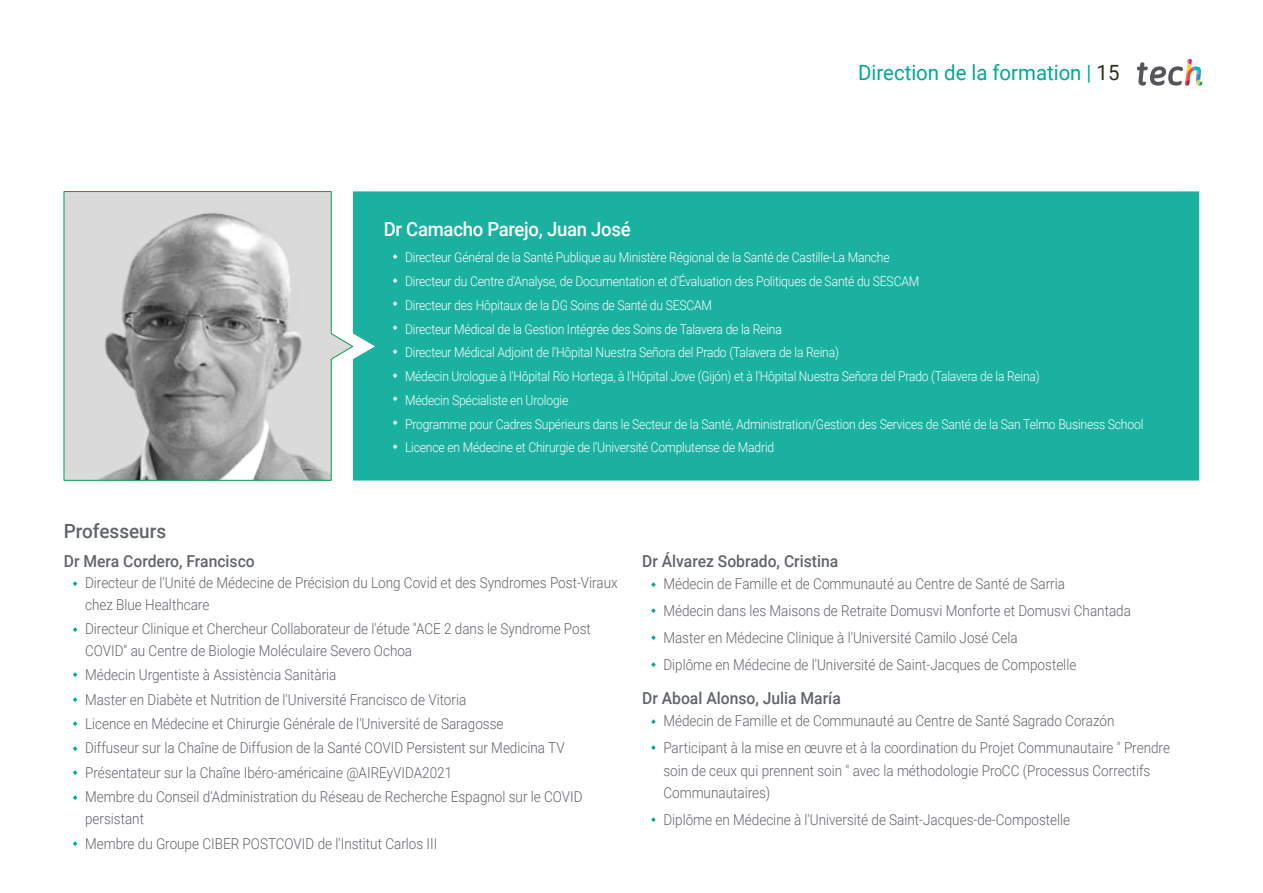
<style>
.page{position:relative;width:1263px;height:893px;background:#fff}
.page>*{position:absolute;margin:0;border:0;box-sizing:border-box;transform-origin:0 0}
.t1{font:21px "Roboto";color:#00a996}
.t2{font:500 19.5px "Roboto";letter-spacing:-.015em;color:#fff;scale:.95 1}
.t3{font:500 19.5px "Roboto";color:#61646a}
.t4{font:500 16.5px "Roboto";color:#61646a;scale:.95 1}
.t5{font:300 15px/24.5px "Roboto";color:#61646a;scale:.9 1}
.t6{font:300 13.5px/23.7px "Roboto";letter-spacing:-.015em;color:#fff;scale:.9 1}
.s1{color:#312e20}
</style>
<div class="page">
<div style="left:353px;top:191px;width:846px;height:290px;background:#1ab1a0"></div>
<svg style="left:64px;top:191px;width:289px;height:290px;background:#bcbebd"></svg>
<svg style="left:1137px;top:59px;width:65px;height:27px"></svg>
<svg style="left:393px;top:254px;width:5px;height:5px"></svg>
<svg style="left:393px;top:278px;width:5px;height:5px"></svg>
<svg style="left:393px;top:301px;width:5px;height:5px"></svg>
<svg style="left:393px;top:325px;width:5px;height:5px"></svg>
<svg style="left:393px;top:349px;width:5px;height:5px"></svg>
<svg style="left:393px;top:373px;width:5px;height:5px"></svg>
<svg style="left:393px;top:396px;width:5px;height:5px"></svg>
<svg style="left:393px;top:420px;width:5px;height:5px"></svg>
<svg style="left:393px;top:444px;width:5px;height:5px"></svg>
<h1 class="t1" style="left:858px;top:57px;width:263px">Direction de la formation | <span class="s1">15</span></h1>
<h2 class="t3" style="left:64px;top:517px;width:104px">Professeurs</h2>
<h2 class="t2" style="left:384px;top:215px;width:261px">Dr Camacho Parejo, Juan José</h2>
<p class="t6" style="left:405px;top:245px;width:822px">Directeur Général de la Santé Publique au Ministère Régional de la Santé de Castille-La Manche<br>Directeur du Centre d'Analyse, de Documentation et d'Évaluation des Politiques de Santé du SESCAM<br>Directeur des Hôpitaux de la DG Soins de Santé du SESCAM<br>Directeur Médical de la Gestion Intégrée des Soins de Talavera de la Reina<br>Directeur Médical Adjoint de l'Hôpital Nuestra Señora del Prado (Talavera de la Reina)<br>Médecin Urologue à l'Hôpital Río Hortega, à l'Hôpital Jove (Gijón) et à l'Hôpital Nuestra Señora del Prado (Talavera de la Reina)<br>Médecin Spécialiste en Urologie<br>Programme pour Cadres Supérieurs dans le Secteur de la Santé, Administration/Gestion des Services de Santé de la San Telmo Business School Licence en Médecine et Chirurgie de l’Université Complutense de Madrid</p>
<p class="t4" style="left:64px;top:550px;width:203px">Dr Mera Cordero, Francisco</p>
<p class="t5" style="left:85px;top:572px;width:593px;line-height:21.5px">Directeur de l'Unité de Médecine de Précision du Long Covid et des Syndromes Post-Viraux chez Blue Healthcare</p>
<p class="t5" style="left:85px;top:618px;width:564px;line-height:21.5px">Directeur Clinique et Chercheur Collaborateur de l'étude "ACE 2 dans le Syndrome Post<br>COVID" au Centre de Biologie Moléculaire Severo Ochoa</p>
<p class="t5" style="left:85px;top:662px;width:554px">Médecin Urgentiste à Assistència Sanitària<br>Master en Diabète et Nutrition de l'Université Francisco de Vitoria<br>Licence en Médecine et Chirurgie Générale de l'Université de Saragosse<br>Diffuseur sur la Chaîne de Diffusion de la Santé COVID Persistent sur Medicina TV Présentateur sur la Chaîne Ibéro-américaine @AIREyVIDA2021<br>Membre du Conseil d'Administration du Réseau de Recherche Espagnol sur le COVID</p>
<p class="t5" style="left:85px;top:805px;width:393px;line-height:25.5px">persistant<br>Membre du Groupe CIBER POSTCOVID de l'Institut Carlos III</p>
<p class="t4" style="left:642px;top:550px;width:208px">Dr Álvarez Sobrado, Cristina</p>
<p class="t5" style="left:663px;top:570px;width:521px;line-height:26.7px">Médecin de Famille et de Communauté au Centre de Santé de Sarria<br>Médecin dans les Maisons de Retraite Domusvi Monforte et Domusvi Chantada Master en Médecine Clinique à l'Université Camilo José Cela<br>Diplôme en Médecine de l'Université de Saint-Jacques de Compostelle</p>
<p class="t4" style="left:642px;top:686px;width:211px">Dr Aboal Alonso, Julia María</p>
<p class="t5" style="left:663px;top:707px;width:564px;line-height:26.7px">Médecin de Famille et de Communauté au Centre de Santé Sagrado Corazón<br>Participant à la mise en œuvre et à la coordination du Projet Communautaire " Prendre</p>
<p class="t5" style="left:663px;top:758px;width:543px;line-height:22.5px">soin de ceux qui prennent soin " avec la méthodologie ProCC (Processus Correctifs<br>Communautaires)</p>
<p class="t5" style="left:663px;top:807px;width:454px">Diplôme en Médecine à l'Université de Saint-Jacques-de-Compostelle</p>
</div>
